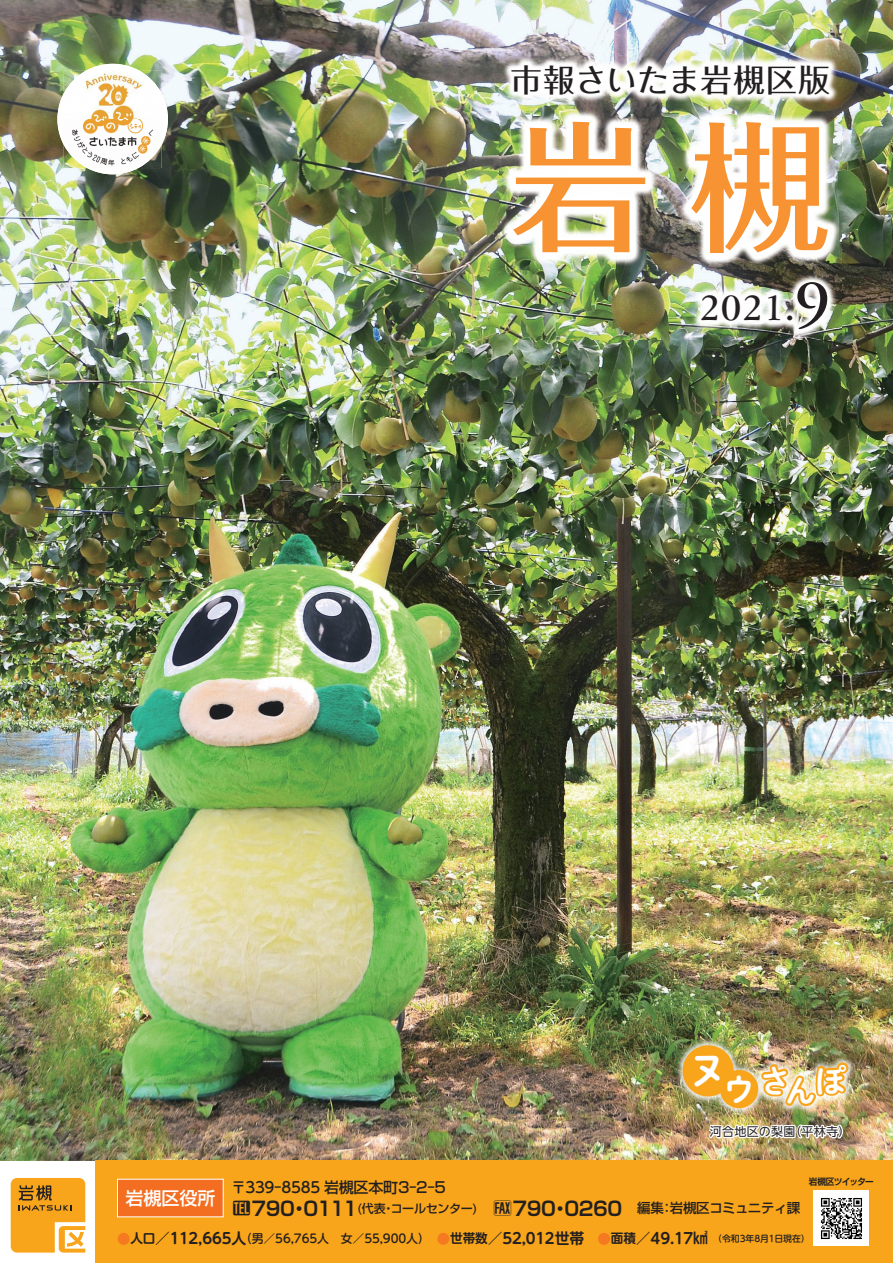
<style>
.page{position:relative;width:893px;height:1263px;background:#fff}
.page>*{position:absolute;margin:0;border:0;box-sizing:border-box;transform-origin:0 0}
.t1{font:500 141px "Folk Pro";color:#f79332}
.t2{font:700 40.5px "Garamond 3 LT Std";color:#231f20}
.t3{font:31.95px "P Shuei NM Go Std N B 90 pv RKSJ H";color:#fff}
.t4{font:500 31.5px "Folk Pro";letter-spacing:.01em;color:#231f20}
.t5{font:500 18px "Shin Go Pr 6";color:#fff}
.t6{font:700 15px "UD Shin M Go Pr 6 De";letter-spacing:-.01em;color:#231f20}
.t7{font:500 15px "Shin Go Pr 6";letter-spacing:-.015em;color:#231f20}
.t8{font:500 13.5px "Shin Go Pr 6";letter-spacing:-.035em;color:#231f20}
.t9{font:500 12px "Shin Go Pr 6";letter-spacing:-.025em;color:#231f20}
.t10{font:12px "UD Shin Go NT Pro";letter-spacing:.025em;color:#231f20}
.t11{font:700 9px "Shin Go Pr 6 De";letter-spacing:-.065em;color:#231f20;scale:.96 1}
.s1{font-size:67.5px}
.s2{font-family:"UD Shin M Go Pr 6"}
.s3{font-size:39.45px}
.s4{font-family:"Shin Go Pr 6 De";font-weight:700;font-size:19.5px}
.s5{font-size:13.5px;color:#f47921}
.s6{font-size:12.75px}
.s7{font-family:"UD Shin M Go Pr 6";font-weight:500;font-size:12px}
</style>
<div class="page">
<img style="left:0;top:0;width:893px;height:1161px">
<img style="left:674px;top:1037px;width:182px;height:79px">
<div style="left:682px;top:1045px;width:52px;height:51px;background:#f9a51b;border-radius:50%"></div>
<img style="left:707px;top:1059px;width:143px;height:82px">
<div style="left:57px;top:64px;width:111px;height:110px;background:#fff;border-radius:50%"></div>
<img style="left:64px;top:70px;width:98px;height:98px">
<img style="left:500px;top:55px;width:341px;height:284px">
<img style="left:503px;top:115px;width:149px;height:144px">
<svg style="left:683px;top:115px;width:152px;height:147px"></svg>
<svg style="left:11px;top:1178px;width:74px;height:74px"></svg>
<div style="left:96px;top:1161px;width:797px;height:102px;background:#f9a51b"></div>
<div style="left:118px;top:1179px;width:105px;height:38px;background:#f36e21"></div>
<div style="left:814px;top:1191px;width:55px;height:55px;background:#fff"></div>
<img style="left:821px;top:1198px;width:41px;height:41px">
<h3 class="t4" style="left:511px;top:53px;width:321px">市報さいたま岩槻区版</h3>
<h1 class="t1" style="left:510px;top:68px;width:322px">岩槻</h1>
<h2 class="t2" style="left:700px;top:285px;width:131px">2021.<span class="s1">9</span></h2>
<p class="t5" style="left:125px;top:1183px;width:91px">岩槻区役所</p>
<p class="t7" style="left:231px;top:1175px;width:231px"><span class="s2">〒339-8585</span> 岩槻区本町3-2-5　</p>
<h3 class="t3" style="left:687px;top:1057px;width:161px"><sup>ヌ</sup><span class="s3">ゥ</span>さんぽ</h3>
<p class="t10" style="left:710px;top:1122px;width:142px">河合地区の梨園（平林寺）</p>
<p class="t11" style="left:809px;top:1174px;width:69px">岩槻区ツイッター</p>
<p class="t9" style="left:231px;top:1198px;width:248px">✔<span class="s4">790・0111</span>(代表・コールセンター)</p>
<p class="t8" style="left:513px;top:1197px;width:289px"><span class="s4">790・0260</span> 編集:岩槻区コミュニティ課</p>
<p class="t6" style="left:117px;top:1226px;width:694px"><span class="s5">●</span><span class="s6">人口</span>／112,665人<span class="s7">（男／56,765人　女／55,900人）</span> <span class="s5">●</span><span class="s6">世帯数</span>／52,012世帯 <span class="s5">●</span><span class="s6">面積</span>／49.17㎢ <sup>（令和3年8月1日現在）</sup></p>
</div>
